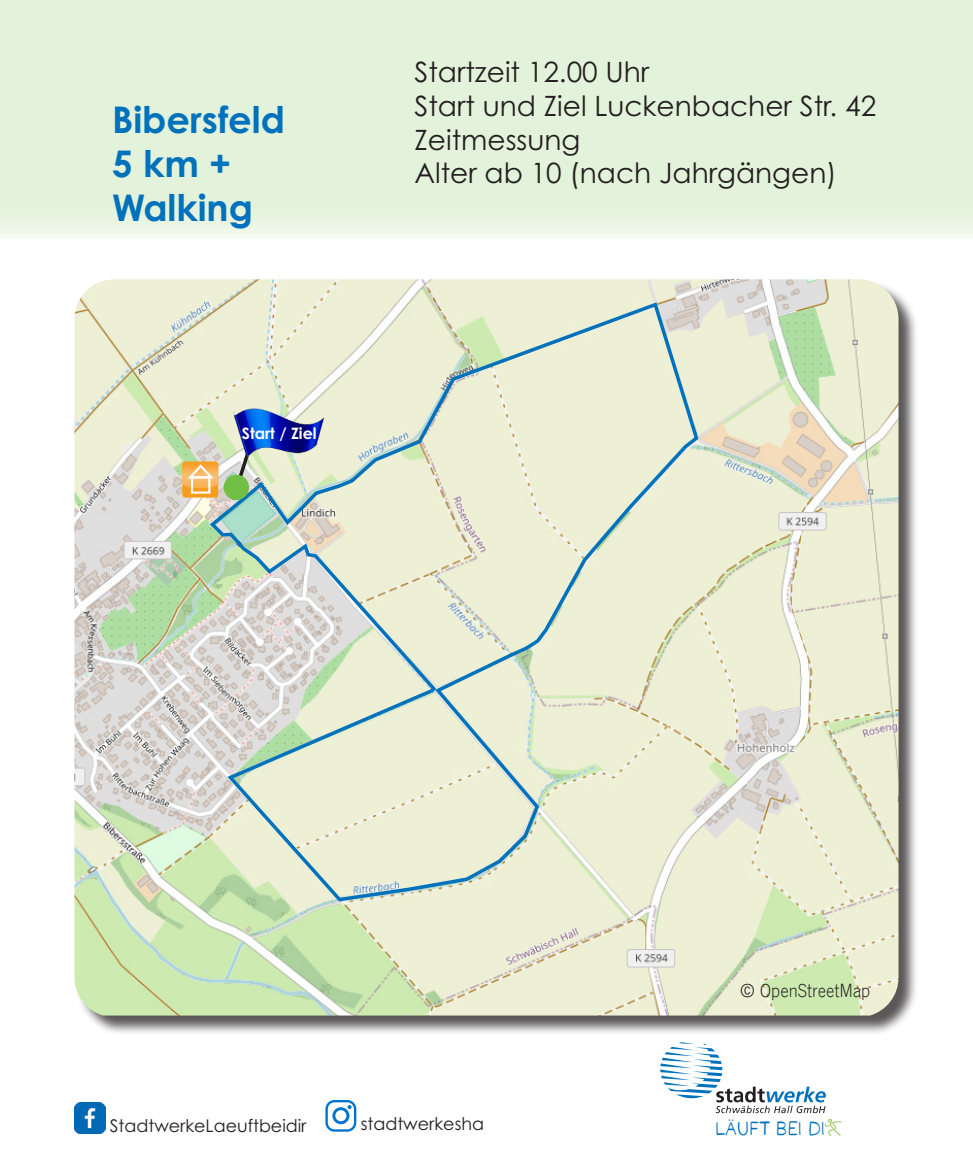
<style>
.page{position:relative;width:973px;height:1166px;background:#fff}
.page>*{position:absolute;margin:0;border:0;box-sizing:border-box;transform-origin:0 0}
.t1{font:700 36.75px "Century Gothic Pro";color:#0072bc}
.t2{font:28px "Century Gothic Pro";color:#231f20}
.t3{font:19.78px "MOONBLOSSOM";color:#0072bc}
.t4{font:300 19.25px "News Gothic Com";color:#231f20}
.t5{font:17.5px "Century Gothic Pro";color:#231f20}
.t6{font:700 15.75px "Century Gothic Pro";color:#fff}
</style>
<div class="page">
<div style="left:0;top:0;width:972px;height:239px;background:#e3f2da"></div>
<div style="left:75px;top:280px;width:843px;height:756px;background:#231f20;opacity:.75"></div>
<img style="left:74px;top:279px;width:824px;height:736px">
<img style="left:824px;top:1119px;width:17px;height:16px">
<svg style="left:660px;top:1042px;width:165px;height:71px"></svg>
<div style="left:182px;top:462px;width:36px;height:35px;background:#f89c1c;border-radius:3px"></div>
<img style="left:182px;top:462px;width:25px;height:26px">
<div style="left:191px;top:476px;width:19px;height:18px;border:2px solid #fff"></div>
<svg style="left:185px;top:463px;width:22px;height:16px"></svg>
<img style="left:74px;top:1102px;width:32px;height:32px">
<svg style="left:325px;top:1100px;width:31px;height:31px"></svg>
<svg style="left:207px;top:300px;width:493px;height:603px;background:#e1e8d1"></svg>
<svg style="left:228px;top:469px;width:29px;height:35px"></svg>
<img style="left:218px;top:392px;width:121px;height:77px">
<div style="left:224px;top:475px;width:25px;height:25px;background:#71bf44;border-radius:50%"></div>
<p class="t1" style="left:112px;top:97px;width:174px">Bibersfeld</p>
<p class="t1" style="left:112px;top:141px;width:121px">5 km +</p>
<p class="t1" style="left:112px;top:185px;width:142px">Walking</p>
<p class="t6" style="left:242px;top:423px;width:76px">Start / Ziel</p>
<p class="t2" style="left:414px;top:55px;width:236px">Startzeit 12.00 Uhr</p>
<p class="t2" style="left:414px;top:89px;width:463px">Start und Ziel Luckenbacher Str. 42</p>
<p class="t2" style="left:414px;top:122px;width:167px">Zeitmessung</p>
<p class="t2" style="left:414px;top:156px;width:424px">Alter ab 10 (nach Jahrgängen)</p>
<p class="t4" style="left:739px;top:980px;width:132px">© OpenStreetMap</p>
<p class="t5" style="left:110px;top:1115px;width:198px">StadtwerkeLaeuftbeidir</p>
<p class="t5" style="left:360px;top:1113px;width:125px">stadtwerkesha</p>
<p class="t3" style="left:715px;top:1115px;width:111px">Läuft bei di</p>
</div>
